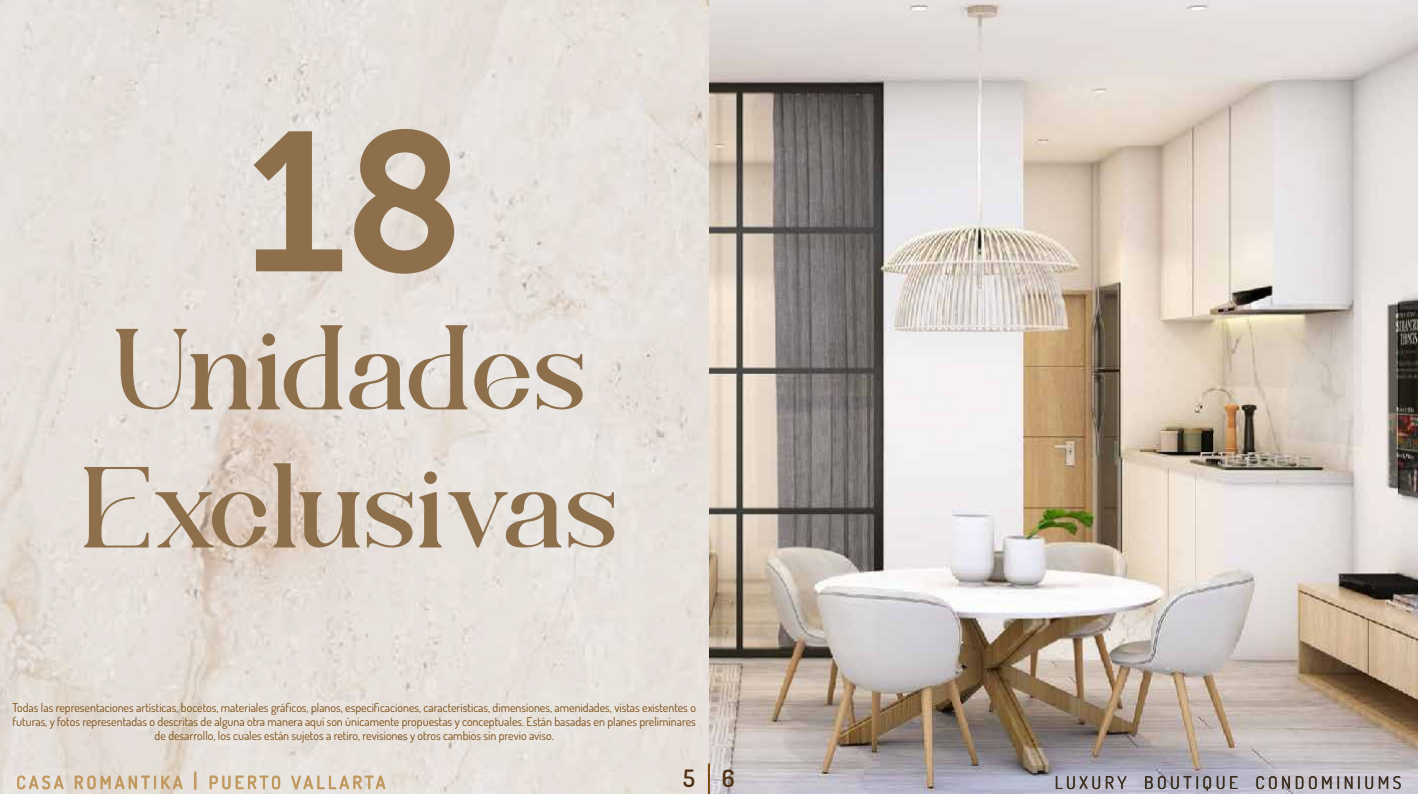
<style>
.page{position:relative;width:1418px;height:794px;background:#fff}
.page>*{position:absolute;margin:0;border:0;box-sizing:border-box;transform-origin:0 0}
.t1{font:197.2px "Museo 700";color:#8d6f4b}
.t2{font:115px/138px "Shandora DEMO";color:#8d6f4b}
.t3{font:600 23.8px "Dosis";color:#4f3012}
.t4{font:17.4px "Dosis";letter-spacing:.2em;color:#000}
.t5{font:12px/14.4px "Dosis";color:#7a490e;text-align:center}
</style>
<div class="page">
<img style="left:0;top:0;width:709px;height:794px">
<img style="left:709px;top:0;width:708px;height:794px">
<svg style="left:17px;top:773px;width:47px;height:19px"></svg>
<svg style="left:75px;top:773px;width:108px;height:19px"></svg>
<svg style="left:194px;top:771px;width:2px;height:19px"></svg>
<svg style="left:210px;top:775px;width:70px;height:15px"></svg>
<svg style="left:291px;top:772px;width:94px;height:20px"></svg>
<hr style="left:708px;top:763px;width:2px;height:31px;background:#7a490e">
<h1 class="t1" style="left:243px;top:93px;width:220px">18</h1>
<h2 class="t2" style="left:84px;top:301px;width:538px">Unidades<br>Exclusivas</h2>
<p class="t5" style="left:13px;top:699px;width:685px">Todas las representaciones artísticas, bocetos, materiales gráficos, planos, especificaciones, características, dimensiones, amenidades, vistas existentes o futuras, y fotos representadas o descritas de alguna otra manera aquí son únicamente propuestas y conceptuales. Están basadas en planes preliminares de desarrollo, los cuales están sujetos a retiro, revisiones y otros cambios sin previo aviso.</p>
<h3 class="t3" style="left:683px;top:761px;width:53px">5 6</h3>
<h3 class="t4" style="left:1054px;top:770px;width:348px">LUXURY BOUTIQUE CONDOMINIUMS</h3>
</div>
